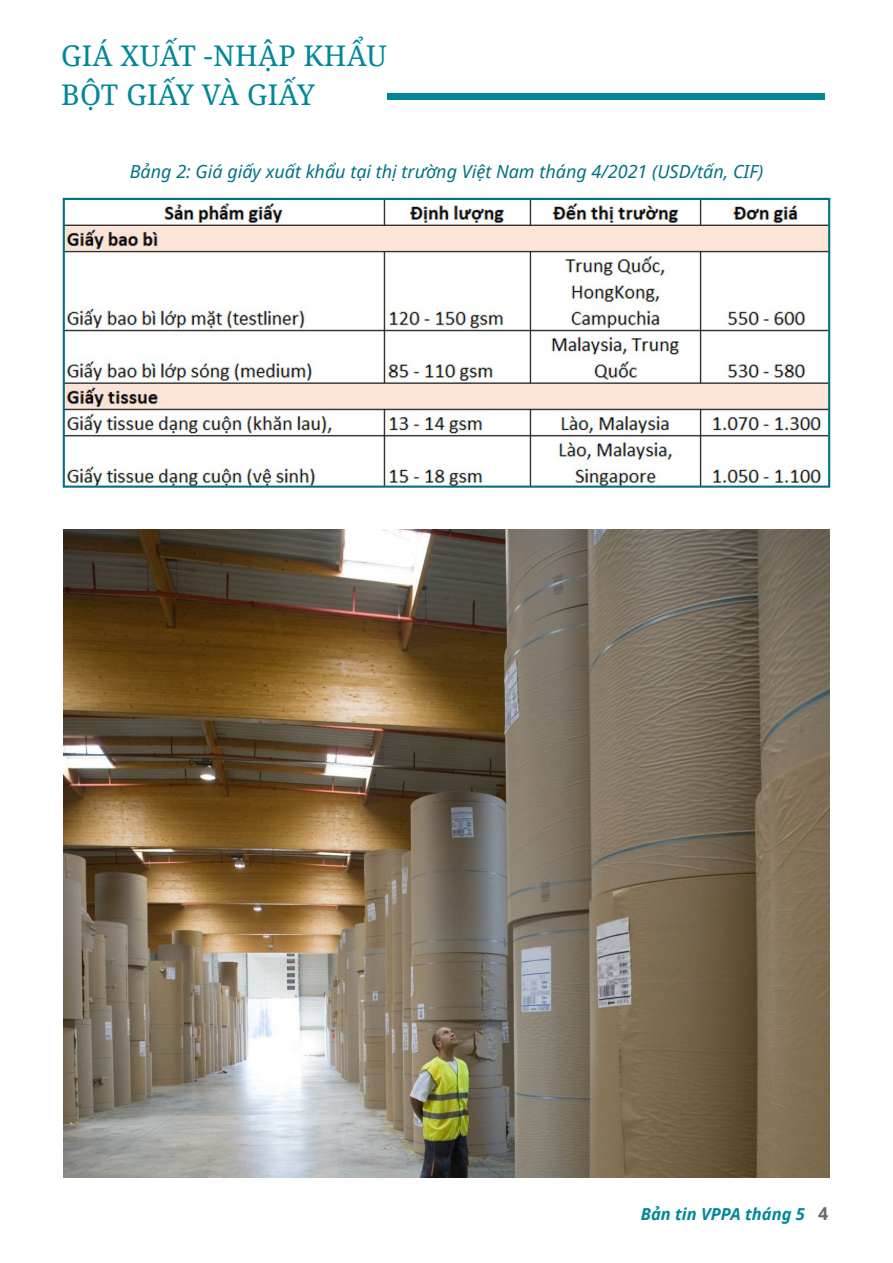
<style>
.page{position:relative;width:893px;height:1263px;background:#fff}
.page>*{position:absolute;margin:0;border:0;box-sizing:border-box;transform-origin:0 0}
.t1{font:28.5px/39px "Noto Serif";letter-spacing:.01em;color:#089}
.t2{font:italic 18px "Noto Sans";color:#007284}
.t3{font:italic 700 16.5px "Noto Sans";color:#089}
.s1{font-style:normal;font-size:18px;color:#6c6d70}
</style>
<div class="page">
<div style="left:387px;top:94px;width:437px;height:6px;background:#089"></div>
<img style="left:66px;top:201px;width:761px;height:284px">
<div style="left:63px;top:198px;width:767px;height:290px;border:2px solid #007284"></div>
<img style="left:64px;top:529px;width:765px;height:649px">
<h1 class="t1" style="left:61px;top:35px;width:327px">GIÁ XUẤT -NHẬP KHẨU<br>BỘT GIẤY VÀ GIẤY</h1>
<p class="t2" style="left:130px;top:159px;width:635px">Bảng 2: Giá giấy xuất khẩu tại thị trường Việt Nam tháng 4/2021 (USD/tấn, CIF)</p>
<p class="t3" style="left:641px;top:1202px;width:189px">Bản tin VPPA tháng 5 <span class="s1">4</span></p>
</div>
